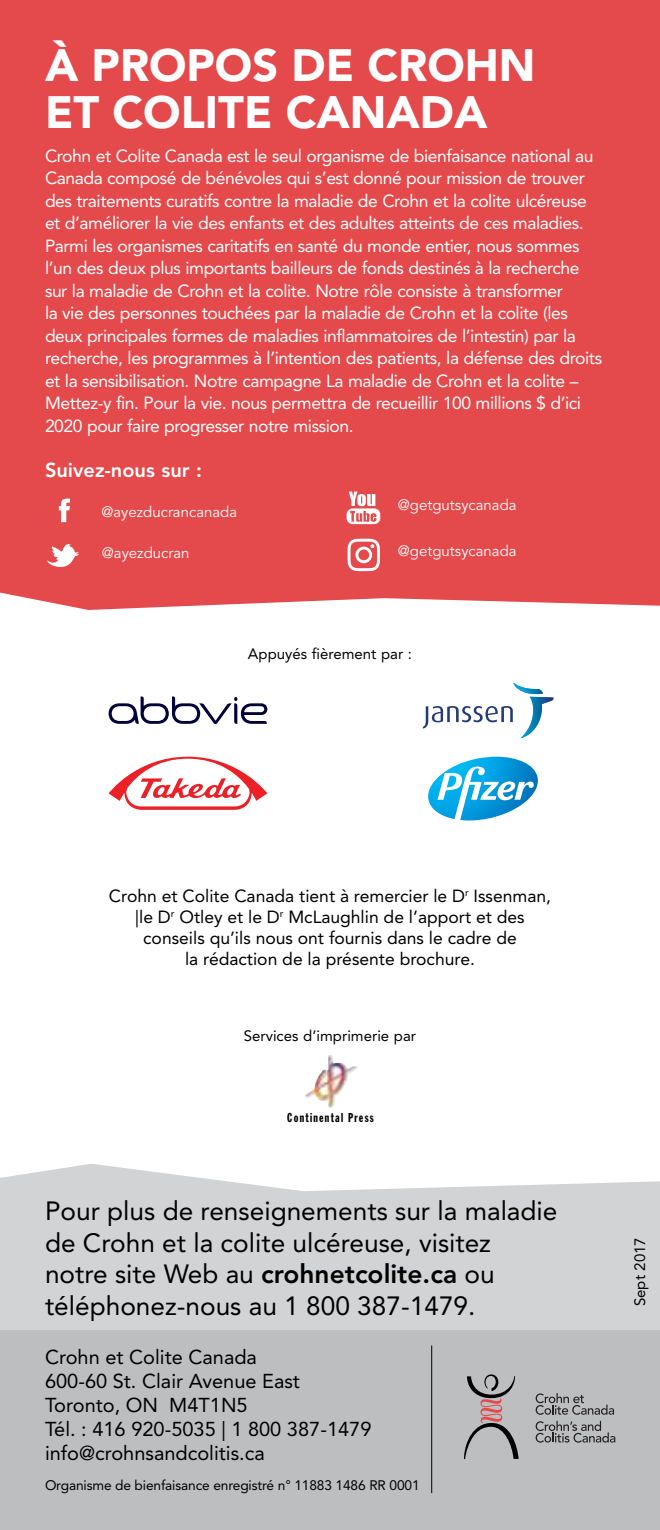
<style>
.page{position:relative;width:660px;height:1530px;background:#fff}
.page>*{position:absolute;margin:0;border:0;box-sizing:border-box;transform-origin:0 0}
.t1{font:900 45px/47.5px "Avenir";color:#fff}
.t2{font:26.25px/31.5px "Avenir LT Std";color:#000}
.t3{font:20px/24px "Avenir LT Std";color:#000}
.t4{font:800 20px "Avenir";color:#fff}
.t5{font:17.5px/22.5px "Avenir";letter-spacing:-.025em;color:#fff}
.t6{font:17.5px/21px "Avenir LT Std";color:#000;text-align:center}
.t7{font:15px "Avenir";color:#fff}
.t8{font:15px "Avenir";color:#000}
.t9{font:15px "Avenir LT Std";color:#000}
.t10{font:13.75px "Avenir LT Std";letter-spacing:-.01em;color:#000}
.t11{font:12.75px "Franklin Gothic Extra Cond";letter-spacing:.1em;color:#000}
.s1{font-weight:800}
</style>
<div class="page">
<svg style="left:0;top:1164px;width:660px;height:166px;background:#d5d7d8"></svg>
<div style="left:0;top:1330px;width:660px;height:200px;background:#bcbec0"></div>
<hr style="left:431px;top:1345px;width:1px;height:148px;background:#000">
<svg style="left:464px;top:1374px;width:55px;height:85px"></svg>
<svg style="left:536px;top:1421px;width:79px;height:22px"></svg>
<svg style="left:536px;top:1393px;width:78px;height:22px"></svg>
<div style="left:0;top:0;width:660px;height:610px;background:#e4494b"></div>
<svg style="left:59px;top:498px;width:11px;height:24px"></svg>
<svg style="left:47px;top:544px;width:32px;height:24px"></svg>
<svg style="left:347px;top:492px;width:33px;height:32px"></svg>
<svg style="left:348px;top:539px;width:32px;height:32px"></svg>
<svg style="left:109px;top:757px;width:158px;height:53px"></svg>
<svg style="left:428px;top:757px;width:110px;height:63px"></svg>
<svg style="left:423px;top:682px;width:130px;height:56px"></svg>
<svg style="left:109px;top:696px;width:158px;height:28px"></svg>
<img style="left:305px;top:1055px;width:52px;height:53px">
<h1 class="t1" style="left:45px;top:41px;width:492px">À PROPOS DE CROHN<br>ET COLITE CANADA</h1>
<p class="t5" style="left:45px;top:145px;width:559px">Crohn et Colite Canada est le seul organisme de bienfaisance national au Canada composé de bénévoles qui s’est donné pour mission de trouver des traitements curatifs contre la maladie de Crohn et la colite ulcéreuse et d’améliorer la vie des enfants et des adultes atteints de ces maladies.<br>Parmi les organismes caritatifs en santé du monde entier, nous sommes l’un des deux plus importants bailleurs de fonds destinés à la recherche sur la maladie de Crohn et la colite. Notre rôle consiste à transformer<br>la vie des personnes touchées par la maladie de Crohn et la colite (les deux principales formes de maladies inflammatoires de l’intestin) par la recherche, les programmes à l’intention des patients, la défense des droits et la sensibilisation. Notre campagne La maladie de Crohn et la colite – Mettez-y fin. Pour la vie. nous permettra de recueillir 100 millions $ d’ici 2020 pour faire progresser notre mission.</p>
<p class="t4" style="left:45px;top:458px;width:159px">Suivez-nous sur :</p>
<p class="t7" style="left:102px;top:503px;width:137px">@ayezducrancanada</p>
<p class="t7" style="left:102px;top:544px;width:89px">@ayezducran</p>
<p class="t7" style="left:398px;top:496px;width:120px">@getgutsycanada</p>
<p class="t7" style="left:398px;top:542px;width:120px">@getgutsycanada</p>
<p class="t8" style="left:248px;top:646px;width:166px">Appuyés fièrement par :</p>
<p class="t6" style="left:109px;top:885px;width:444px">Crohn et Colite Canada tient à remercier le D<sup>r</sup> Issenman, |le D<sup>r</sup> Otley et le D<sup>r</sup> McLaughlin de l’apport et des conseils qu’ils nous ont fournis dans le cadre de<br>la rédaction de la présente brochure.</p>
<p class="t8" style="left:244px;top:1027px;width:174px">Services d’imprimerie par</p>
<p class="t11" style="left:287px;top:1111px;width:88px">Continental Press</p>
<h2 class="t2" style="left:45px;top:1196px;width:514px">Pour plus de renseignements sur la maladie de Crohn et la colite ulcéreuse, visitez notre site Web au <span class="s1">crohnetcolite.ca</span> ou téléphonez-nous au 1 800 387-1479.</h2>
<p class="t3" style="left:45px;top:1345px;width:328px">Crohn et Colite Canada<br>600-60 St. Clair Avenue East<br>Toronto, ON M4T1N5<br>Tél. : 416 920-5035 | 1 800 387-1479 info@crohnsandcolitis.ca</p>
<p class="t10" style="left:45px;top:1477px;width:376px">Organisme de bienfaisance enregistré n° 11883 1486 RR 0001</p>
<p class="t9" style="left:631px;top:1306px;width:71px;rotate:-90deg">Sept 2017</p>
</div>
